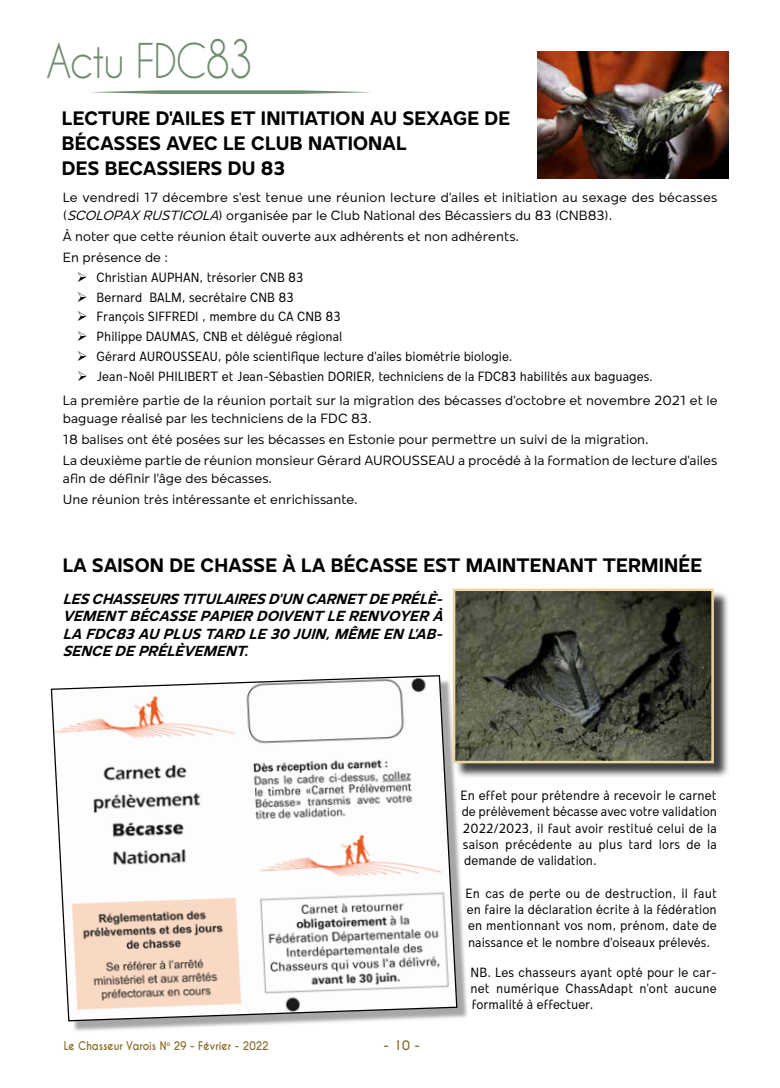
<style>
.page{position:relative;width:780px;height:1088px;background:#fff}
.page>*{position:absolute;margin:0;border:0;box-sizing:border-box;transform-origin:0 0}
.t1{font:45px "Caviar Dreams";letter-spacing:-.04em;color:#6f8d6e;scale:.9 1}
.t2{font:700 20px/25px "Mollen Personal Use";letter-spacing:.01em;color:#000}
.t3{font:italic 700 15px/17.5px "Mollen Personal Use";color:#000;text-align:justify}
.t4{font:condensed 13.75px/16.2px "Mollen Personal Use";color:#000;text-align:justify}
.t5{font:13.75px/21px "Mollen Personal Use";color:#000}
.t6{font:700 12.5px "Caviar Dreams";color:#876926}
.t7{font:700 11.25px "Caviar Dreams";color:#876926;scale:.9 1}
.s1{font-size:49.5px}
.s2{font-style:italic}
</style>
<div class="page">
<div style="left:54px;top:679px;width:414px;height:353px;background:#000;opacity:.35"></div>
<svg style="left:50px;top:674px;width:408px;height:348px"></svg>
<div style="left:454px;top:590px;width:275px;height:189px;background:#000;opacity:.75"></div>
<img style="left:456px;top:591px;width:254px;height:169px">
<div style="left:453px;top:588px;width:260px;height:175px;border:2px solid #eed5a0"></div>
<img style="left:537px;top:51px;width:191px;height:128px">
<svg style="left:90px;top:90px;width:281px;height:4px"></svg>
<h1 class="t1" style="left:46px;top:34px;width:232px">Actu FDC<span class="s1">83</span></h1>
<h2 class="t2" style="left:62px;top:106px;width:450px">LECTURE D'AILES ET INITIATION AU SEXAGE DE<br>BÉCASSES AVEC LE CLUB NATIONAL<br>DES BECASSIERS DU 83</h2>
<p class="t5" style="left:63px;top:189px;width:656px;line-height:17.5px">Le vendredi 17 décembre s'est tenue une réunion lecture d'ailes et initiation au sexage des bécasses (<span class="s2">SCOLOPAX RUSTICOLA</span>) organisée par le Club National des Bécassiers du 83 (CNB83).</p>
<p class="t5" style="left:63px;top:226px;width:458px">À noter que cette réunion était ouverte aux adhérents et non adhérents.<br>En présence de :</p>
<p class="t4" style="left:96px;top:267px;width:558px;line-height:19.8px;text-align:left">Christian AUPHAN, trésorier CNB 83<br>Bernard BALM, secrétaire CNB 83<br>François SIFFREDI , membre du CA CNB 83<br>Philippe DAUMAS, CNB et délégué régional<br>Gérard AUROUSSEAU, pôle scientifique lecture d'ailes biométrie biologie.<br>Jean-Noël PHILIBERT et Jean-Sébastien DORIER, techniciens de la FDC83 habilités aux baguages.</p>
<p class="t5" style="left:63px;top:392px;width:656px;line-height:17.5px">La première partie de la réunion portait sur la migration des bécasses d'octobre et novembre 2021 et le baguage réalisé par les techniciens de la FDC 83.</p>
<p class="t5" style="left:63px;top:429px;width:656px">18 balises ont été posées sur les bécasses en Estonie pour permettre un suivi de la migration.<br>La deuxième partie de réunion monsieur Gérard AUROUSSEAU a procédé à la formation de lecture d'ailes</p>
<p class="t5" style="left:63px;top:467px;width:296px">afin de définir l'âge des bécasses.<br>Une réunion très intéressante et enrichissante.</p>
<h2 class="t2" style="left:63px;top:552px;width:641px">LA SAISON DE CHASSE À LA BÉCASSE EST MAINTENANT TERMINÉE</h2>
<p class="t3" style="left:63px;top:589px;width:386px">LES CHASSEURS TITULAIRES D’UN CARNET DE PRÉLÈ-VEMENT BÉCASSE PAPIER DOIVENT LE RENVOYER À LA FDC83 AU PLUS TARD LE 30 JUIN,MÊME EN L’AB-SENCE DE PRÉLÈVEMENT.</p>
<p class="t7" style="left:64px;top:1039px;width:229px">Le Chasseur Varois N<sup>o</sup> 29 - Février - 2022</p>
<p class="t6" style="left:383px;top:1038px;width:38px">- 10 -</p>
<p class="t4" style="left:460px;top:787px;width:258px">En effet pour prétendre à recevoir le carnet de prélèvement bécasse avec votre validation 2022/2023, il faut avoir restitué celui de la saison précédente au plus tard lors de la demande de validation.</p>
<p class="t4" style="left:465px;top:885px;width:253px">En cas de perte ou de destruction, il faut en faire la déclaration écrite à la fédération en mentionnant vos nom, prénom, date de naissance et le nombre d’oiseaux prélevés.</p>
<p class="t4" style="left:470px;top:964px;width:248px">NB. Les chasseurs ayant opté pour le car&shy;net numérique ChassAdapt n’ont aucune formalité à effectuer.</p>
</div>
